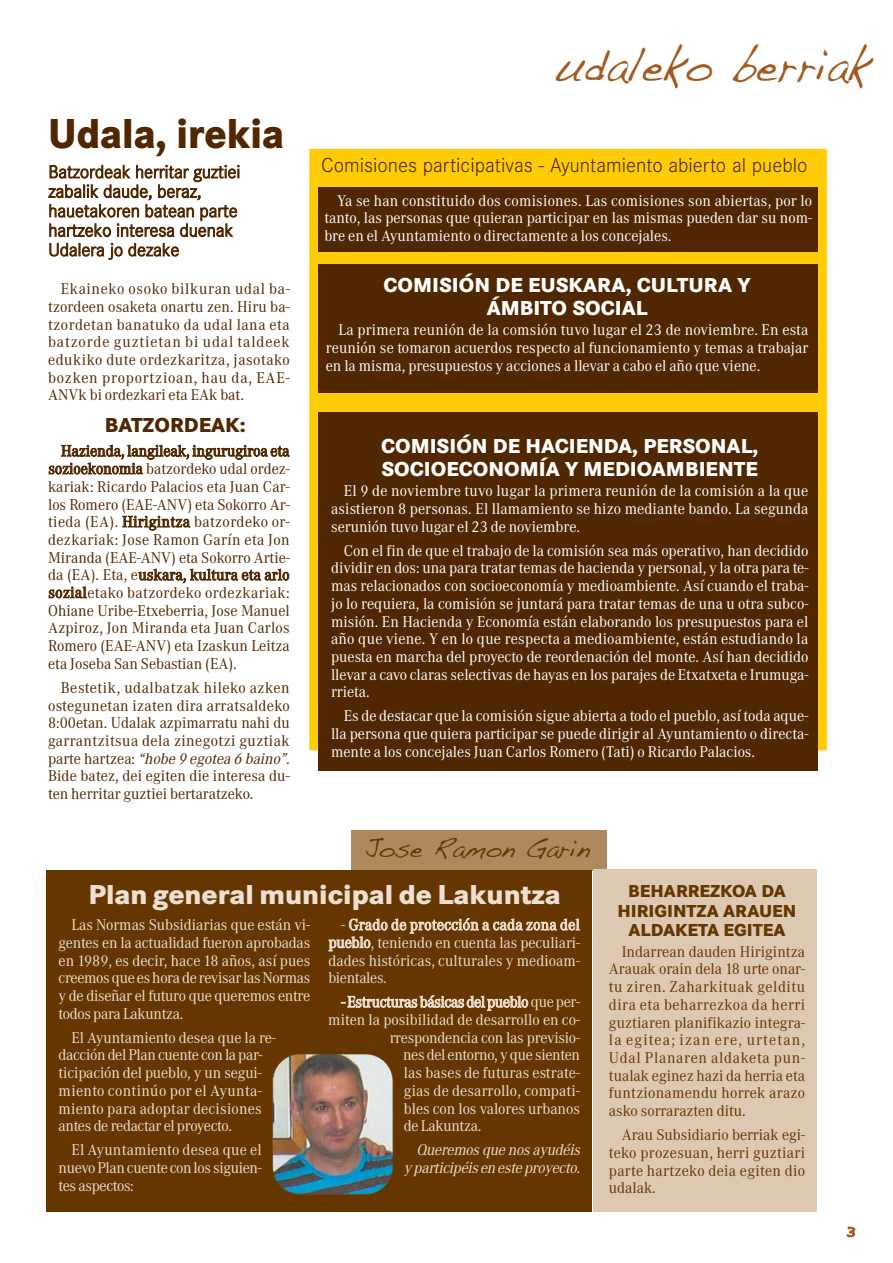
<style>
.page{position:relative;width:893px;height:1263px;background:#fff}
.page>*{position:absolute;margin:0;border:0;box-sizing:border-box;transform-origin:0 0}
.t1{font:48px "Handwriting Dakota";color:#a25a1e;scale:.9 1}
.t2{font:800 43.5px "Corporate S";color:#502700;scale:.9 1}
.t3{font:800 28.5px "Corporate S";color:#ede0d2}
.t4{font:25.5px "Handwriting Dakota";color:#653600}
.t5{font:800 21px/22.5px "Corporate S";color:#fff}
.t6{font:300 21px "Corporate S";color:#502700}
.t7{font:800 21px "Corporate S";color:#502700}
.t8{font:21px "Handwriting Dakota";color:#a25a1e}
.t9{font:300 18.75px/19.5px "Corporate S";color:#502700}
.t10{font:800 18px/19.5px "Corporate S";color:#653600;text-align:center}
.t11{font:16.2px/17.7px "Corporate A";color:#fff;text-align:justify;scale:.96 1}
.t12{font:16.2px/17.7px "Corporate A";color:#502700;text-align:justify;scale:.96 1}
.t13{font:16.2px/17.7px "Corporate A";letter-spacing:-.01em;color:#ede0d2;text-align:justify;scale:.96 1}
.t14{font:16.2px/17.7px "Corporate A";letter-spacing:.02em;color:#653600;text-align:justify;scale:.96 1}
.t15{font:italic 16.2px/17.7px "Corporate A";color:#ede0d2;text-align:right;scale:.96 1}
.t16{font:16.2px "Corporate A";letter-spacing:.01em;color:#ede0d2;scale:.96 1}
.s1{font-style:italic}
</style>
<div class="page">
<div style="left:311px;top:151px;width:513px;height:597px;background:#ffcb04"></div>
<div style="left:318px;top:412px;width:500px;height:358px;background:#502700"></div>
<div style="left:317px;top:149px;width:499px;height:31px;background:#ffcb04"></div>
<div style="left:351px;top:831px;width:256px;height:40px;background:#ae885f"></div>
<div style="left:592px;top:870px;width:224px;height:342px;background:#ddc8b2"></div>
<div style="left:47px;top:870px;width:545px;height:342px;background:#653600"></div>
<img style="left:273px;top:1054px;width:120px;height:140px;border-radius:27px">
<div style="left:272px;top:1054px;width:121px;height:141px;border:2px solid #653600;border-radius:28px"></div>
<div style="left:318px;top:187px;width:500px;height:64px;background:#502700"></div>
<div style="left:318px;top:264px;width:500px;height:129px;background:#502700"></div>
<h2 class="t2" style="left:48px;top:117px;width:264px">Udala, irekia</h2>
<p class="t9" style="left:48px;top:164px;width:193px">Batzordeak herritar guztiei zabalik daude, beraz, hauetakoren batean parte hartzeko interesa duenak<br>Udalera jo dezake</p>
<p class="t12" style="left:48px;top:281px;width:253px;text-indent:13px">Ekaineko osoko bilkuran udal ba&shy;tzordeen osaketa onartu zen. Hiru ba&shy;tzordetan banatuko da udal lana eta batzorde guztietan bi udal taldeek edukiko dute ordezkaritza, jasotako bozken proportzioan, hau da, EAE-ANVk bi ordezkari eta EAk bat.</p>
<p class="t7" style="left:105px;top:418px;width:142px">BATZORDEAK:</p>
<p class="t12" style="left:48px;top:443px;width:253px;text-indent:13px">Hazienda, langileak, ingurugiroa eta sozioekonomia batzordeko udal ordez&shy;kariak: Ricardo Palacios eta Juan Car&shy;los Romero (EAE-ANV) eta Sokorro Ar&shy;tieda (EA). Hirigintza batzordeko or&shy;dezkariak: Jose Ramon Garín eta Jon Miranda (EAE-ANV) eta Sokorro Artie&shy;da (EA). Eta, euskara, kultura eta arlo sozialetako batzordeko ordezkariak:<br>Ohiane Uribe-Etxeberria, Jose Manuel Azpiroz, Jon Miranda eta Juan Carlos Romero (EAE-ANV) eta Izaskun Leitza eta Joseba San Sebastian (EA).</p>
<p class="t12" style="left:48px;top:680px;width:253px;text-indent:13px">Bestetik, udalbatzak hileko azken ostegunetan izaten dira arratsaldeko 8:00etan. Udalak azpimarratu nahi du garrantzitsua dela zinegotzi guztiak p a r t e h a r t z e a : <span class="s1">“hobe 9 egotea 6 baino”</span>.<br>Bide batez, dei egiten die interesa du&shy;ten herritar guztiei bertaratzeko.</p>
<h1 class="t1" style="left:555px;top:50px;width:351px">udaleko berriak</h1>
<p class="t6" style="left:321px;top:157px;width:487px">Comisiones participativas - Ayuntamiento abierto al pueblo</p>
<p class="t11" style="left:324px;top:193px;width:509px;text-indent:13px">Ya se han constituido dos comisiones. Las comisiones son abiertas, por lo tanto, las personas que quieran participar en las mismas pueden dar su nom&shy;bre en el Ayuntamiento o directamente a los concejales.</p>
<p class="t5" style="left:383px;top:276px;width:368px;text-align:center">COMISIÓN DE EUSKARA, CULTURA Y<br>ÁMBITO SOCIAL</p>
<p class="t11" style="left:326px;top:323px;width:504px;text-indent:13px">La primera reunión de la comsión tuvo lugar el 23 de noviembre. En esta reunión se tomaron acuerdos respecto al funcionamiento y temas a trabajar en la misma, presupuestos y acciones a llevar a cabo el año que viene.</p>
<p class="t5" style="left:381px;top:437px;width:379px">COMISIÓN DE HACIENDA, PERSONAL,<br>SOCIOECONOMÍA Y MEDIOAMBIENTE</p>
<p class="t11" style="left:331px;top:484px;width:498px;text-indent:13px">El 9 de noviembre tuvo lugar la primera reunión de la comisión a la que asistieron 8 personas. El llamamiento se hizo mediante bando. La segunda serunión tuvo lugar el 23 de noviembre.</p>
<p class="t11" style="left:331px;top:543px;width:498px;text-indent:13px">Con el fin de que el trabajo de la comisión sea más operativo, han decidido dividir en dos: una para tratar temas de hacienda y personal, y la otra para te&shy;mas relacionados con socioeconomía y medioambiente. Así cuando el traba&shy;jo lo requiera, la comisión se juntará para tratar temas de una u otra subco&shy;misión. En Hacienda y Economía están elaborando los presupuestos para el año que viene. Y en lo que respecta a medioambiente, están estudiando la puesta en marcha del proyecto de reordenación del monte. Así han decidido llevar a cavo claras selectivas de hayas en los parajes de Etxatxeta e Irumuga&shy;rrieta.</p>
<p class="t11" style="left:331px;top:709px;width:498px;text-indent:13px">Es de destacar que la comisión sigue abierta a todo el pueblo, así toda aque&shy;lla persona que quiera participar se puede dirigir al Ayuntamiento o directa&shy;mente a los concejales Juan Carlos Romero (Tati) o Ricardo Palacios.</p>
<h3 class="t4" style="left:364px;top:840px;width:227px">Jose Ramon Garin</h3>
<h3 class="t3" style="left:88px;top:884px;width:474px">Plan general municipal de Lakuntza</h3>
<p class="t13" style="left:59px;top:917px;width:264px;text-indent:13px">Las Normas Subsidiarias que están vi&shy;gentes en la actualidad fueron aprobadas en 1989, es decir, hace 18 años, así pues creemos que es hora de revisar las Normas y de diseñar el futuro que queremos entre todos para Lakuntza.</p>
<p class="t13" style="left:59px;top:1030px;width:228px;text-align:left;text-indent:13px">El Ayuntamiento desea que la re&shy;dacción del Plan cuente con la par&shy;ticipación del pueblo, y un segui&shy;miento continúo por el Ayunta&shy;miento para adoptar decisiones antes de redactar el proyecto.</p>
<p class="t13" style="left:59px;top:1143px;width:213px;text-indent:13px">El Ayuntamiento desea que el nuevo Plan cuente con los siguien&shy;tes aspectos:</p>
<p class="t13" style="left:328px;top:917px;width:264px;text-indent:13px">- Grado de protección a cada zona del pueblo, teniendo en cuenta las peculiari&shy;dades históricas, culturales y medioam&shy;bientales.</p>
<p class="t13" style="left:341px;top:994px;width:250px">- Estructuras básicas del pueblo que per-</p>
<p class="t13" style="left:328px;top:1012px;width:264px">miten la posibilidad de desarrollo en co-</p>
<p class="t13" style="left:390px;top:1030px;width:200px">rrespondencia con las previsio-</p>
<p class="t13" style="left:403px;top:1048px;width:186px">nes del entorno, y que sienten</p>
<p class="t13" style="left:404px;top:1065px;width:185px">las bases de futuras estrate-</p>
<p class="t16" style="left:404px;top:1084px;width:185px">gias de desarrollo, compati-</p>
<p class="t13" style="left:404px;top:1101px;width:185px">bles con los valores urbanos</p>
<p class="t13" style="left:404px;top:1119px;width:82px">de Lakuntza.</p>
<p class="t15" style="left:404px;top:1143px;width:188px">Queremos que nos ayudéis y participéisen este proyecto.</p>
<p class="t10" style="left:617px;top:883px;width:180px">BEHARREZKOA DA<br>HIRIGINTZA ARAUEN<br>ALDAKETA EGITEA</p>
<p class="t14" style="left:609px;top:944px;width:206px;text-indent:13px">Indarrean dauden Hirigintza Arauak orain dela 18 urte onar&shy;tu ziren. Zaharkituak gelditu dira eta beharrezkoa da herri guztiaren planifikazio integra&shy;la egitea; izan ere, urtetan, Udal Planaren aldaketa pun&shy;tualak eginez hazi da herria eta funtzionamendu horrek arazo asko sorrarazten ditu.</p>
<p class="t14" style="left:609px;top:1127px;width:206px;text-indent:13px">Arau Subsidiario berriak egi&shy;teko prozesuan, herri guztiari parte hartzeko deia egiten dio udalak.</p>
<p class="t8" style="left:845px;top:1223px;width:11px">3</p>
</div>
